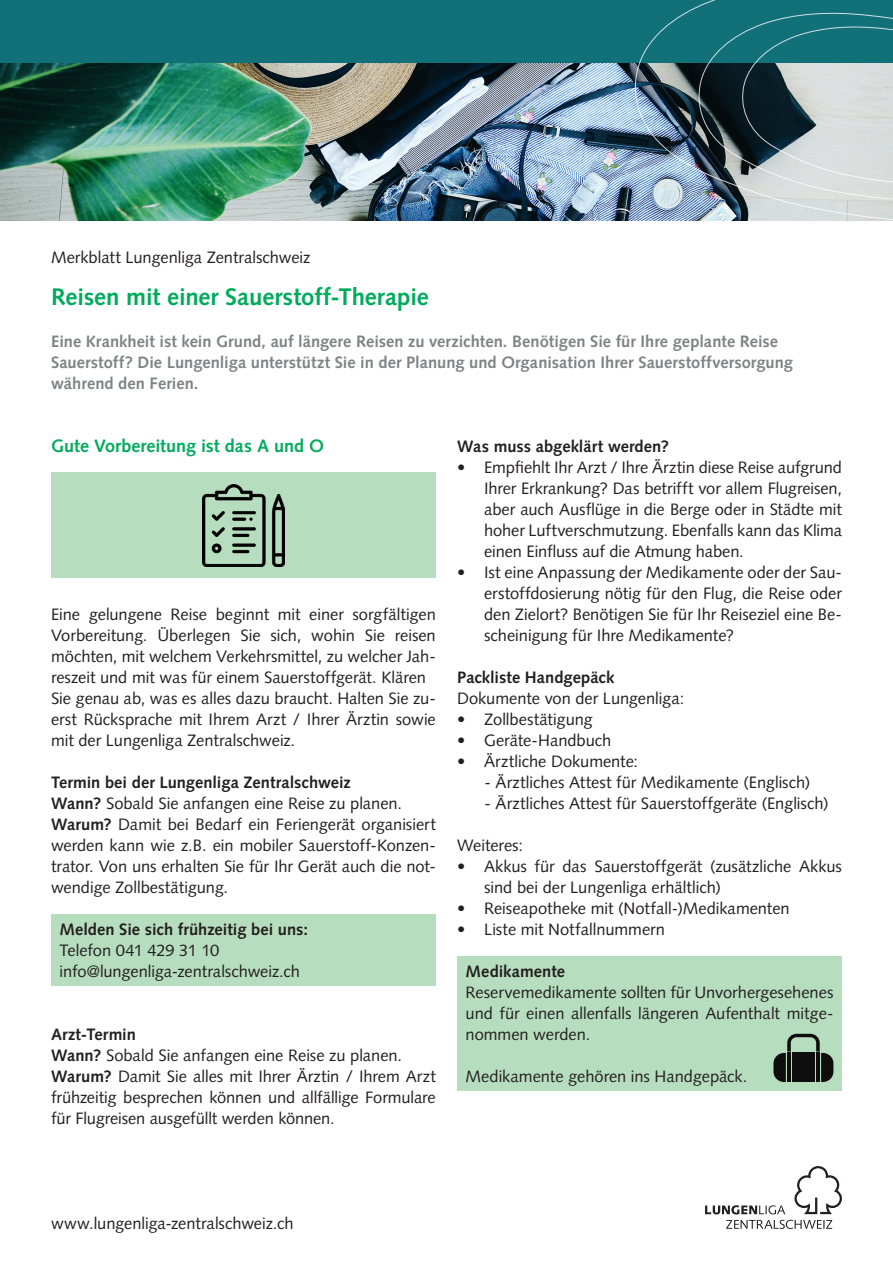
<style>
.page{position:relative;width:893px;height:1263px;background:#fff}
.page>*{position:absolute;margin:0;border:0;box-sizing:border-box;transform-origin:0 0}
.Lauftext{font:700 24px "Syntax LT Std";letter-spacing:-.005em;color:#00ab5b}
.Lauftext-2{font:700 18px "Syntax LT Std";color:#00ab5b}
.Lauftext-3{font:16.5px/21px "Syntax LT Std";letter-spacing:-.005em;color:#231f20;text-align:justify}
.Lauftext-4{font:700 16.5px/21px "Syntax LT Std";color:#808285}
.Lauftext-5{font:700 16.5px "Syntax LT Std";color:#231f20}
.s1{font-weight:700}
</style>
<div class="page">
<div style="left:0;top:0;width:893px;height:64px;background:#117078"></div>
<img style="left:0;top:64px;width:630px;height:157px">
<img style="left:630px;top:0;width:263px;height:221px">
<svg style="left:739px;top:25px;width:154px;height:175px"></svg>
<svg style="left:794px;top:1166px;width:48px;height:48px"></svg>
<svg style="left:705px;top:1205px;width:80px;height:9px"></svg>
<svg style="left:726px;top:1220px;width:106px;height:9px"></svg>
<div style="left:51px;top:914px;width:385px;height:71px;background:#b7ddbf"></div>
<div style="left:457px;top:956px;width:385px;height:134px;background:#b7ddbf"></div>
<div style="left:51px;top:473px;width:385px;height:105px;background:#b7ddbf"></div>
<svg style="left:773px;top:1034px;width:60px;height:48px"></svg>
<img style="left:203px;top:485px;width:81px;height:81px">
<p class="Lauftext-3" style="left:51px;top:247px;width:261px">Merkblatt Lungenliga Zentralschweiz</p>
<p class="Lauftext" style="left:51px;top:283px;width:379px">Reisen mit einer Sauerstoff-Therapie</p>
<p class="Lauftext-4" style="left:51px;top:331px;width:743px">Eine Krankheit ist kein Grund, auf längere Reisen zu verzichten. Benötigen Sie für Ihre geplante Reise<br>Sauerstoff? Die Lungenliga unterstützt Sie in der Planung und Organisation Ihrer Sauerstoffversorgung während den Ferien.</p>
<p class="Lauftext-2" style="left:51px;top:435px;width:275px">Gute Vorbereitung ist das A und O</p>
<p class="Lauftext-3" style="left:51px;top:604px;width:386px">Eine gelungene Reise beginnt mit einer sorgfältigen Vorbereitung. Überlegen Sie sich, wohin Sie reisen möchten, mit welchem Verkehrsmittel, zu welcher Jah&shy;reszeit und mit was für einem Sauerstoffgerät. Klären</p>
<p class="Lauftext-3" style="left:51px;top:688px;width:386px">Sie genau ab, was es alles dazu braucht. Halten Sie zu&shy;erst Rücksprache mit Ihrem Arzt / Ihrer Ärztin sowie mit der Lungenliga Zentralschweiz.</p>
<p class="Lauftext-5" style="left:51px;top:773px;width:301px">Termin bei der Lungenliga Zentralschweiz</p>
<p class="Lauftext-3" style="left:51px;top:793px;width:353px"><span class="s1">Wann?</span> Sobald Sie anfangen eine Reise zu planen.</p>
<p class="Lauftext-3" style="left:51px;top:814px;width:386px"><span class="s1">Warum?</span> Damit bei Bedarf ein Feriengerät organisiert werden kann wie z.B. ein mobiler Sauerstoff-Konzen&shy;trator. Von uns erhalten Sie für Ihr Gerät auch die not&shy;wendige Zollbestätigung.</p>
<p class="Lauftext-5" style="left:457px;top:437px;width:213px">Was muss abgeklärt werden?</p>
<p class="Lauftext-3" style="left:484px;top:457px;width:359px;text-indent:-27px">• Empfiehlt Ihr Arzt / Ihre Ärztin diese Reise aufgrund Ihrer Erkrankung? Das betrifft vor allem Flugreisen, aber auch Ausflüge in die Berge oder in Städte mit hoher Luftverschmutzung. Ebenfalls kann das Klima einen Einfluss auf die Atmung haben.</p>
<p class="Lauftext-3" style="left:484px;top:562px;width:359px;text-indent:-27px">• Ist eine Anpassung der Medikamente oder der Sau&shy;erstoffdosierung nötig für den Flug, die Reise oder den Zielort? Benötigen Sie für Ihr Reiseziel eine Be&shy;scheinigung für Ihre Medikamente?</p>
<p class="Lauftext-5" style="left:457px;top:668px;width:159px">Packliste Handgepäck</p>
<p class="Lauftext-3" style="left:457px;top:688px;width:229px">Dokumente von der Lungenliga:</p>
<p class="Lauftext-3" style="left:457px;top:709px;width:137px">• Zollbestätigung</p>
<p class="Lauftext-3" style="left:457px;top:730px;width:156px">• Geräte-Handbuch</p>
<p class="Lauftext-3" style="left:457px;top:751px;width:183px">• Ärztliche Dokumente:</p>
<p class="Lauftext-3" style="left:485px;top:772px;width:327px">- Ärztliches Attest für Medikamente (Englisch)</p>
<p class="Lauftext-3" style="left:485px;top:793px;width:345px">- Ärztliches Attest für Sauerstoffgeräte (Englisch)</p>
<p class="Lauftext-3" style="left:457px;top:835px;width:67px">Weiteres:</p>
<p class="Lauftext-3" style="left:484px;top:856px;width:359px;text-indent:-27px">• Akkus für das Sauerstoffgerät (zusätzliche Akkus sind bei der Lungenliga erhältlich)</p>
<p class="Lauftext-3" style="left:457px;top:898px;width:334px">• Reiseapotheke mit (Notfall-)Medikamenten</p>
<p class="Lauftext-5" style="left:60px;top:920px;width:250px">Melden Sie sich frühzeitig bei uns:</p>
<p class="Lauftext-3" style="left:457px;top:919px;width:209px">• Liste mit Notfallnummern</p>
<p class="Lauftext-3" style="left:60px;top:940px;width:161px">Telefon 041 429 31 10</p>
<p class="Lauftext-3" style="left:60px;top:961px;width:242px">info@lungenliga-zentralschweiz.ch</p>
<p class="Lauftext-5" style="left:466px;top:962px;width:101px">Medikamente</p>
<p class="Lauftext-3" style="left:466px;top:982px;width:369px">Reservemedikamente sollten für Unvorhergesehenes und für einen allenfalls längeren Aufenthalt mitge&shy;nommen werden.</p>
<p class="Lauftext-3" style="left:466px;top:1066px;width:283px">Medikamente gehören ins Handgepäck.</p>
<p class="Lauftext-5" style="left:51px;top:1025px;width:86px">Arzt-Termin</p>
<p class="Lauftext-3" style="left:51px;top:1045px;width:353px"><span class="s1">Wann?</span> Sobald Sie anfangen eine Reise zu planen.</p>
<p class="Lauftext-3" style="left:51px;top:1066px;width:386px"><span class="s1">Warum?</span> Damit Sie alles mit Ihrer Ärztin / Ihrem Arzt frühzeitig besprechen können und allfällige Formulare für Flugreisen ausgefüllt werden können.</p>
<p class="Lauftext-3" style="left:51px;top:1213px;width:244px">www.lungenliga-zentralschweiz.ch</p>
</div>
